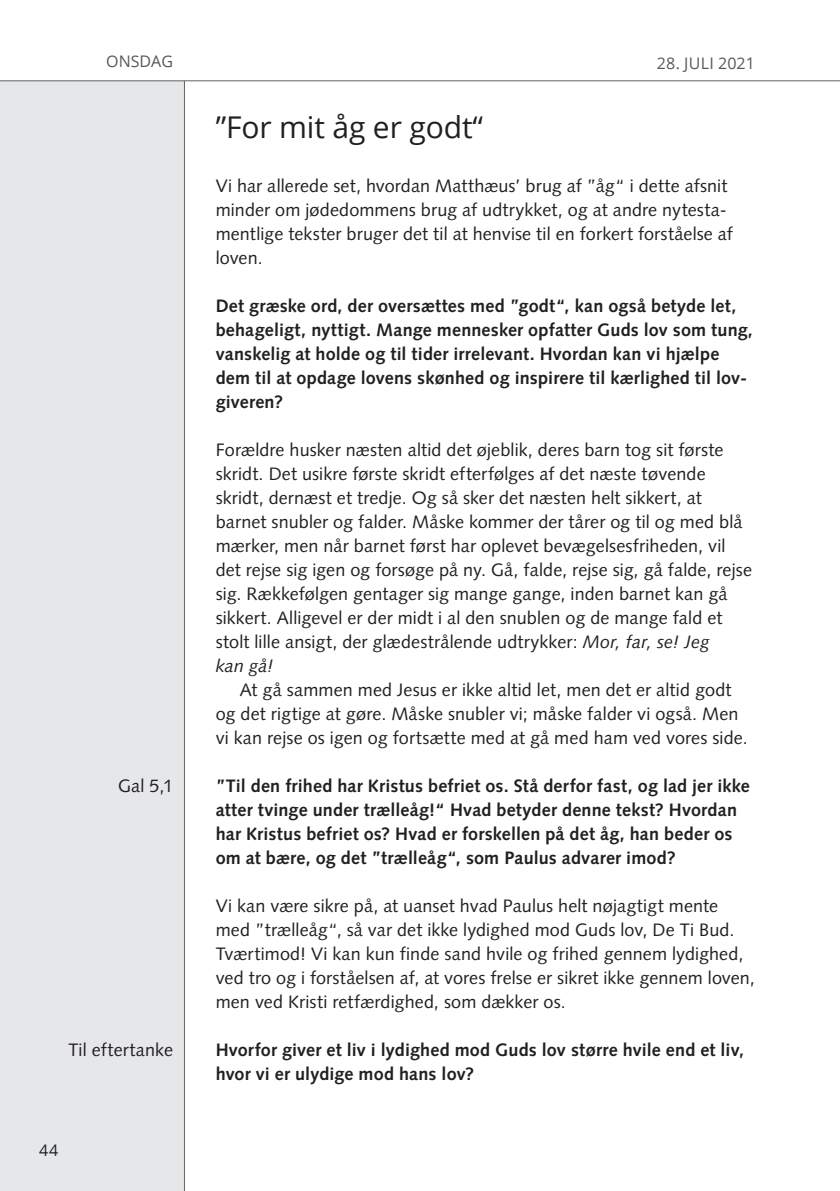
<style>
.page{position:relative;width:840px;height:1191px;background:#fff}
.page>*{position:absolute;margin:0;border:0;box-sizing:border-box;transform-origin:0 0}
.Overskrift_ugedage{font:30px "Open Sans";letter-spacing:-.005em;color:#231f20}
.Brød{font:18px/24px "Syntax LT Std";letter-spacing:.005em;color:#231f20}
.Brød-2{font:700 18px/24px "Syntax LT Std";letter-spacing:.01em;color:#231f20}
.Brød_m__indryk{font:18px/24px "Syntax LT Std";letter-spacing:.005em;color:#231f20;text-align:center}
.Margin{font:18px "Syntax LT Std";letter-spacing:.005em;color:#231f20}
.dato{font:16px "Open Sans";letter-spacing:.015em;color:#57585a}
.Ugedag{font:16px "Open Sans";color:#57585a}
.t1{font:16px "Open Sans";color:#231f20}
.s1{font-style:italic}
</style>
<div class="page">
<div style="left:0;top:0;width:184px;height:1191px;background:#e6e7e9"></div>
<hr style="left:184px;top:0;width:1px;height:1191px;background:#636366">
<div style="left:0;top:0;width:839px;height:81px;background:#fff"></div>
<hr style="left:0;top:80px;width:839px;height:1px;background:#636366">
<p class="Ugedag" style="left:106px;top:50px;width:68px">ONSDAG</p>
<p class="Margin" style="left:118px;top:775px;width:56px">Gal 5,1</p>
<p class="Margin" style="left:68px;top:1039px;width:106px">Til eftertanke</p>
<p class="t1" style="left:39px;top:1138px;width:21px">44</p>
<p class="dato" style="left:656px;top:52px;width:100px">28. JULI 2021</p>
<p class="Overskrift_ugedage" style="left:215px;top:106px;width:268px">”For mit åg er godt“</p>
<p class="Brød" style="left:215px;top:174px;width:518px">Vi har allerede set, hvordan Matthæus’ brug af ”åg“ i dette afsnit minder om jødedommens brug af udtrykket, og at andre nytesta&shy;mentlige tekster bruger det til at henvise til en forkert forståelse af loven.</p>
<p class="Brød-2" style="left:215px;top:294px;width:538px">Det græske ord, der oversættes med ”godt“, kan også betyde let, behageligt, nyttigt. Mange mennesker opfatter Guds lov som tung, vanskelig at holde og til tider irrelevant. Hvordan kan vi hjælpe dem til at opdage lovens skønhed og inspirere til kærlighed til lov&shy;giveren?</p>
<p class="Brød" style="left:215px;top:438px;width:537px">Forældre husker næsten altid det øjeblik, deres barn tog sit første skridt. Det usikre første skridt efterfølges af det næste tøvende skridt, dernæst et tredje. Og så sker det næsten helt sikkert, at barnet snubler og falder. Måske kommer der tårer og til og med blå mærker, men når barnet først har oplevet bevægelsesfriheden, vil det rejse sig igen og forsøge på ny. Gå, falde, rejse sig, gå falde, rejse sig. Rækkefølgen gentager sig mange gange, inden barnet kan gå sikkert. Alligevel er der midt i al den snublen og de mange fald et stolt lille ansigt, der glædestrålende udtrykker: <span class="s1">Mor, far, se! Jeg<br>kan gå!</span></p>
<p class="Brød_m__indryk" style="left:215px;top:678px;width:533px">At gå sammen med Jesus er ikke altid let, men det er altid godt<br>og det rigtige at gøre. Måske snubler vi; måske falder vi også. Men vi kan rejse os igen og fortsætte med at gå med ham ved vores side.</p>
<p class="Brød-2" style="left:215px;top:774px;width:535px">”Til den frihed har Kristus befriet os. Stå derfor fast, og lad jer ikke atter tvinge under trælleåg!“ Hvad betyder denne tekst? Hvordan har Kristus befriet os? Hvad er forskellen på det åg, han beder os om at bære, og det ”trælleåg“, som Paulus advarer imod?</p>
<p class="Brød" style="left:215px;top:894px;width:540px">Vi kan være sikre på, at uanset hvad Paulus helt nøjagtigt mente med ”trælleåg“, så var det ikke lydighed mod Guds lov, De Ti Bud.<br>Tværtimod! Vi kan kun finde sand hvile og frihed gennem lydighed, ved tro og i forståelsen af, at vores frelse er sikret ikke gennem loven, men ved Kristi retfærdighed, som dækker os.</p>
<p class="Brød-2" style="left:215px;top:1038px;width:529px">Hvorfor giver et liv i lydighed mod Guds lov større hvile end et liv, hvor vi er ulydige mod hans lov?</p>
</div>
